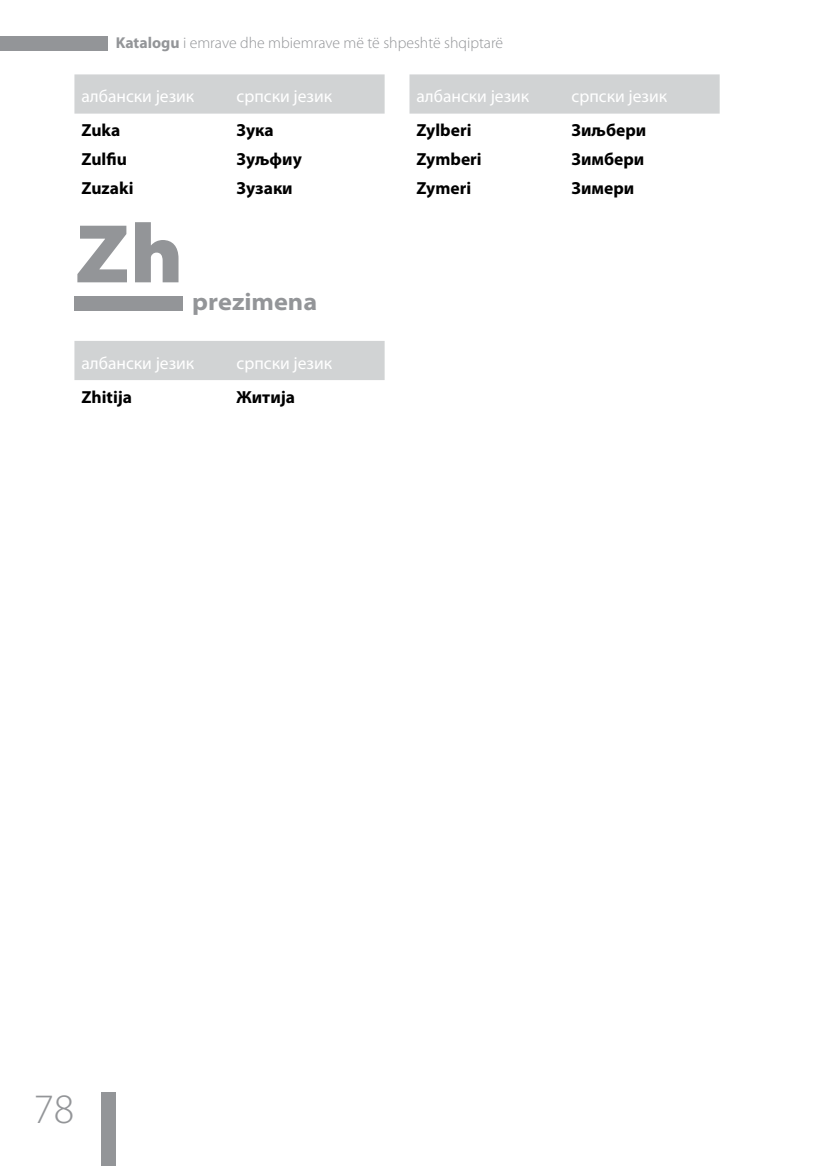
<style>
.page{position:relative;width:819px;height:1166px;background:#fff}
.page>*{position:absolute;margin:0;border:0;box-sizing:border-box;transform-origin:0 0}
.t1{font:900 semi-expanded 84px "Myriad Pro";color:#939598}
.t2{font:300 42px "Myriad Pro";color:#939598}
.t3{font:700 semi-expanded 24.5px "Myriad Pro";color:#939598}
.t4{font:700 17.5px "Myriad Pro";color:#000}
.t5{font:17.5px "Myriad Pro";color:#fff}
.t6{font:300 15.75px "Myriad Pro";color:#939598}
.s1{font-weight:700}
</style>
<div class="page">
<div style="left:0;top:36px;width:107px;height:14px;background:#939598"></div>
<div style="left:102px;top:1092px;width:14px;height:74px;background:#939598"></div>
<div style="left:74px;top:74px;width:310px;height:40px;background:#d1d3d4"></div>
<div style="left:409px;top:74px;width:310px;height:40px;background:#d1d3d4"></div>
<div style="left:74px;top:341px;width:310px;height:39px;background:#d1d3d4"></div>
<div style="left:74px;top:297px;width:108px;height:14px;background:#939598"></div>
<p class="t6" style="left:116px;top:34px;width:389px"><span class="s1">Katalogu</span> i emrave dhe mbiemrave më të shpeshtë shqiptarë</p>
<p class="t5" style="left:81px;top:87px;width:114px">албански језик</p>
<p class="t5" style="left:236px;top:87px;width:97px">српски језик</p>
<p class="t4" style="left:81px;top:120px;width:40px">Zuka</p>
<p class="t4" style="left:236px;top:120px;width:39px">Зука</p>
<p class="t4" style="left:81px;top:149px;width:47px">Zulfiu</p>
<p class="t4" style="left:236px;top:149px;width:67px">Зуљфиу</p>
<p class="t4" style="left:81px;top:178px;width:54px">Zuzaki</p>
<p class="t4" style="left:236px;top:178px;width:58px">Зузаки</p>
<p class="t1" style="left:75px;top:206px;width:110px">Zh</p>
<p class="t3" style="left:192px;top:287px;width:126px">prezimena</p>
<p class="t5" style="left:81px;top:353px;width:114px">албански језик</p>
<p class="t5" style="left:236px;top:353px;width:97px">српски језик</p>
<p class="t4" style="left:81px;top:387px;width:52px">Zhitija</p>
<p class="t4" style="left:236px;top:387px;width:60px">Житија</p>
<p class="t5" style="left:416px;top:87px;width:114px">албански језик</p>
<p class="t5" style="left:571px;top:87px;width:97px">српски језик</p>
<p class="t4" style="left:416px;top:120px;width:56px">Zylberi</p>
<p class="t4" style="left:571px;top:120px;width:76px">Зиљбери</p>
<p class="t4" style="left:416px;top:149px;width:67px">Zymberi</p>
<p class="t4" style="left:571px;top:149px;width:74px">Зимбери</p>
<p class="t4" style="left:416px;top:178px;width:56px">Zymeri</p>
<p class="t4" style="left:571px;top:178px;width:64px">Зимери</p>
<h2 class="t2" style="left:33px;top:1086px;width:42px">78</h2>
</div>
